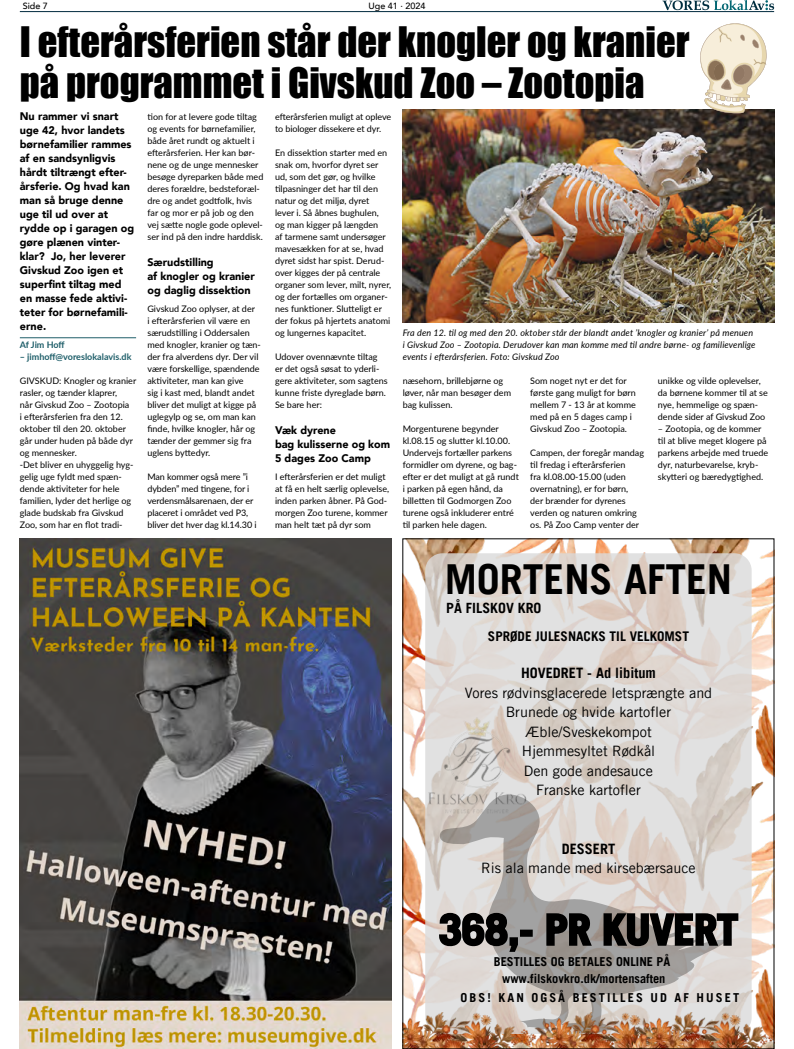
<style>
.page{position:relative;width:794px;height:1049px;background:#fff}
.page>*{position:absolute;margin:0;border:0;box-sizing:border-box;transform-origin:0 0}
.t1{font:700 41.4px "Trade Gothic LT Pro";color:#000}
.t2{font:38.6px/40.9px "Impact";color:#000}
.t3{font:14.4px/19.5px "Trade Gothic LT Pro";color:#000;text-align:center}
.t4{font:700 14.4px "Trade Gothic LT Pro";color:#000}
.t5{font:700 14.2px "Trade Gothic LT Pro";color:#000}
.t6{font:700 13.3px "Trade Gothic LT Pro";color:#000}
.t7{font:700 12.4px/17.3px "Trade Gothic LT Pro";color:#000;text-align:center}
.t8{font:700 12.4px "Trade Gothic LT Pro";letter-spacing:.17em;color:#000}
.t9{font:900 11px/14px "Avenir";color:#000}
.t10{font:9px/12px "Lato";color:#000}
.t11{font:italic 9px/12px "Lato";letter-spacing:.015em;color:#000}
.t12{font:700 9px "Lato";color:#1e5e69}
.t13{font:500 9px "Avenir";color:#000}
</style>
<div class="page">
<hr style="left:20px;top:11px;width:754px;height:1px;background:#002a3e">
<svg style="left:662px;top:0;width:112px;height:10px"></svg>
<img style="left:405px;top:541px;width:367px;height:471px">
<svg style="left:425px;top:553px;width:326px;height:459px"></svg>
<svg style="left:440px;top:787px;width:288px;height:210px"></svg>
<svg style="left:519px;top:981px;width:95px;height:31px"></svg>
<img style="left:405px;top:1012px;width:228px;height:35px">
<img style="left:633px;top:1012px;width:139px;height:35px">
<img style="left:425px;top:713px;width:104px;height:104px">
<svg style="left:437px;top:911px;width:302px;height:43px"></svg>
<img style="left:20px;top:539px;width:371px;height:510px">
<hr style="left:20px;top:337px;width:116px;height:1px;background:#1e5e69">
<img style="left:403px;top:109px;width:371px;height:214px">
<svg style="left:699px;top:23px;width:67px;height:91px"></svg>
<svg style="left:671px;top:129px;width:104px;height:13px"></svg>
<p class="t13" style="left:23px;top:-2px;width:27px">Side 7</p>
<p class="t13" style="left:368px;top:-2px;width:58px">Uge 41 · 2024</p>
<h2 class="t2" style="left:20px;top:20px;width:671px">I efterårsferien står der knogler og kranier på programmet i Givskud Zoo – Zootopia</h2>
<p class="t9" style="left:20px;top:109px;width:116px">Nu rammer vi snart uge 42, hvor landets børnefamilier rammes af en sandsynligvis hårdt tiltrængt efter&shy;årsferie. Og hvad kan man så bruge denne uge til ud over at rydde op i garagen og gøre plænen vinter&shy;klar? Jo, her leverer<br>Givskud Zoo igen et superfint tiltag med en masse fede aktivi&shy;teter for børnefamili&shy;erne.</p>
<p class="t12" style="left:20px;top:338px;width:46px">Af Jim Hoff</p>
<p class="t12" style="left:20px;top:350px;width:113px">– jimhoff@voreslokalavis.dk</p>
<p class="t10" style="left:20px;top:374px;width:118px">GIVSKUD: Knogler og kranier rasler, og tænder klaprer,<br>når Givskud Zoo – Zootopia<br>i efterårsferien fra den 12. oktober til den 20. oktober går under huden på både dyr og mennesker.<br>-Det bliver en uhyggelig hyg&shy;gelig uge fyldt med spæn&shy;dende aktiviteter for hele familien, lyder det herlige og glade budskab fra Givskud<br>Zoo, som har en flot tradi-</p>
<p class="t10" style="left:147px;top:110px;width:117px">tion for at levere gode tiltag og events for børnefamilier, både året rundt og aktuelt i efterårsferien. Her kan bør&shy;nene og de unge mennesker besøge dyreparken både med deres forældre, bedsteforæl&shy;dre og andet godtfolk, hvis far og mor er på job og den vej sætte nogle gode oplevel&shy;ser ind på den indre harddisk.</p>
<p class="t9" style="left:147px;top:255px;width:109px">Særudstilling<br>af knogler og kranier og daglig dissektion</p>
<p class="t10" style="left:147px;top:302px;width:115px">Givskud Zoo oplyser, at der<br>i efterårsferien vil være en særudstilling i Oddersalen med knogler, kranier og tæn&shy;der fra alverdens dyr. Der vil være forskellige, spændende aktiviteter, man kan give<br>sig i kast med, blandt andet bliver det muligt at kigge på uglegylp og se, om man kan finde, hvilke knogler, hår og tænder der gemmer sig fra uglens byttedyr.</p>
<p class="t10" style="left:147px;top:470px;width:111px">Man kommer også mere ”i dybden” med tingene, for i verdensmålsarenaen, der er placeret i området ved P3, bliver det hver dag kl.14.30 i</p>
<p class="t10" style="left:275px;top:110px;width:118px">efterårsferien muligt at opleve to biologer dissekere et dyr.</p>
<p class="t10" style="left:275px;top:146px;width:118px">En dissektion starter med en snak om, hvorfor dyret ser ud, som det gør, og hvilke tilpasninger det har til den natur og det miljø, dyret<br>lever i. Så åbnes bughulen,<br>og man kigger på længden<br>af tarmene samt undersøger mavesækken for at se, hvad dyret sidst har spist. Derud&shy;over kigges der på centrale organer som lever, milt, nyrer, og der fortælles om organer&shy;nes funktioner. Slutteligt er der fokus på hjertets anatomi og lungernes kapacitet.</p>
<p class="t10" style="left:275px;top:350px;width:114px">Udover ovennævnte tiltag er det også søsat to yderli&shy;gere aktiviteter, som sagtens kunne friste dyreglade børn.<br>Se bare her:</p>
<p class="t9" style="left:275px;top:423px;width:117px">Væk dyrene<br>bag kulisserne og kom<br>5 dages Zoo Camp</p>
<p class="t10" style="left:275px;top:470px;width:116px">I efterårsferien er det muligt at få en helt særlig oplevelse, inden parken åbner. På God&shy;morgen Zoo turene, kommer man helt tæt på dyr som</p>
<p class="t11" style="left:403px;top:326px;width:354px">Fra den 12. til og med den 20. oktober står der blandt andet ’knogler og kranier’ på menuen i Givskud Zoo – Zootopia. Derudover kan man komme med til andre børne- og familievenlige events i efterårsferien. Foto: Givskud Zoo</p>
<p class="t10" style="left:403px;top:374px;width:110px">næsehorn, brillebjørne og løver, når man besøger dem bag kulissen.</p>
<p class="t10" style="left:403px;top:422px;width:118px">Morgenturene begynder kl.08.15 og slutter kl.10.00.<br>Undervejs fortæller parkens formidler om dyrene, og bag&shy;efter er det muligt at gå rundt i parken på egen hånd, da billetten til Godmorgen Zoo turene også inkluderer entré til parken hele dagen.</p>
<p class="t10" style="left:530px;top:374px;width:107px">Som noget nyt er det for første gang muligt for børn mellem 7 - 13 år at komme med på en 5 dages camp i<br>Givskud Zoo – Zootopia.</p>
<p class="t10" style="left:530px;top:446px;width:115px">Campen, der foregår mandag til fredag i efterårsferien<br>fra kl.08.00-15.00 (uden overnatning), er for børn,<br>der brænder for dyrenes verden og naturen omkring os. På Zoo Camp venter der</p>
<p class="t10" style="left:658px;top:374px;width:112px">unikke og vilde oplevelser, da børnene kommer til at se nye, hemmelige og spæn&shy;dende sider af Givskud Zoo</p>
<p class="t10" style="left:658px;top:422px;width:112px">– Zootopia, og de kommer til at blive meget klogere på parkens arbejde med truede dyr, naturbevarelse, kryb&shy;skytteri og bæredygtighed.</p>
<h1 class="t1" style="left:445px;top:554px;width:289px">MORTENS AFTEN</h1>
<h3 class="t5" style="left:446px;top:599px;width:97px">PÅ FILSKOV KRO</h3>
<h3 class="t6" style="left:488px;top:628px;width:202px">SPRØDE JULESNACKS TIL VELKOMST</h3>
<h3 class="t4" style="left:521px;top:664px;width:136px">HOVEDRET - Ad libitum</h3>
<h3 class="t3" style="left:464px;top:682px;width:249px">Vores rødvinsglacerede letsprængte and<br>Brunede og hvide kartofler<br>Æble/Sveskekompot<br>Hjemmesyltet Rødkål<br>Den gode andesauce<br>Franske kartofler</h3>
<h3 class="t4" style="left:562px;top:840px;width:55px">DESSERT</h3>
<h3 class="t3" style="left:481px;top:858px;width:216px">Ris ala mande med kirsebærsauce</h3>
<h1 class="t1" style="left:439px;top:904px;width:300px">368,- PR KUVERT</h1>
<h3 class="t7" style="left:494px;top:952px;width:178px">BESTILLES OG BETALES ONLINE PÅ www.filskovkro.dk/mortensaften</h3>
<h3 class="t8" style="left:460px;top:990px;width:280px">OBS! KAN OGSÅ BESTILLES UD AF HUSET</h3>
</div>
